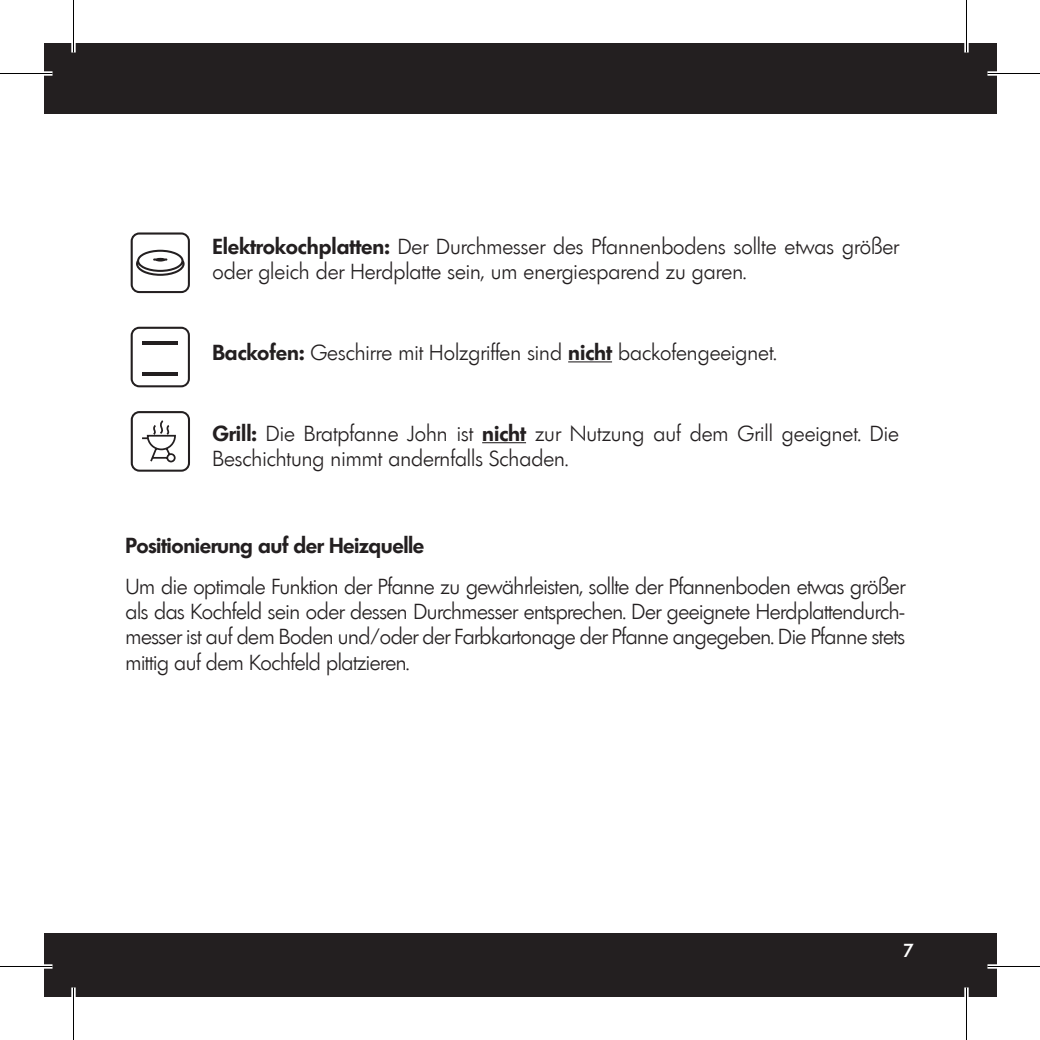
<style>
.page{position:relative;width:1040px;height:1040px;background:#fff}
.page>*{position:absolute;margin:0;border:0;box-sizing:border-box;transform-origin:0 0}
.t1{font:300 21px/25.6px "Limerick";color:#231f20}
.t2{font:600 21px "Limerick";letter-spacing:-.02em;color:#231f20}
.t3{font:500 18.2px "Limerick";color:#fff}
.s1{font-weight:600}
</style>
<div class="page">
<div style="left:44px;top:44px;width:952px;height:70px;background:#231f20"></div>
<div style="left:44px;top:933px;width:952px;height:63px;background:#231f20"></div>
<svg style="left:131px;top:232px;width:59px;height:61px"></svg>
<svg style="left:131px;top:327px;width:59px;height:60px"></svg>
<div style="left:134px;top:338px;width:53px;height:40px;background:#fff"></div>
<hr style="left:143px;top:341px;width:35px;height:3px;background:#231f20">
<hr style="left:143px;top:372px;width:35px;height:3px;background:#231f20">
<hr style="left:568px;top:361px;width:44px;height:1px;background:#231f20">
<hr style="left:482px;top:442px;width:44px;height:1px;background:#231f20">
<svg style="left:131px;top:411px;width:59px;height:61px"></svg>
<div style="left:0;top:71px;width:52px;height:5px;background:#fff"></div>
<div style="left:987px;top:71px;width:53px;height:5px;background:#fff"></div>
<div style="left:0;top:964px;width:52px;height:5px;background:#fff"></div>
<div style="left:987px;top:964px;width:53px;height:5px;background:#fff"></div>
<div style="left:71px;top:0;width:5px;height:52px;background:#fff"></div>
<div style="left:71px;top:987px;width:5px;height:53px;background:#fff"></div>
<div style="left:964px;top:0;width:5px;height:52px;background:#fff"></div>
<div style="left:964px;top:987px;width:5px;height:53px;background:#fff"></div>
<hr style="left:0;top:73px;width:52px;height:1px;background:#000">
<hr style="left:987px;top:73px;width:53px;height:1px;background:#000">
<hr style="left:0;top:966px;width:52px;height:1px;background:#000">
<hr style="left:987px;top:966px;width:53px;height:1px;background:#000">
<hr style="left:73px;top:0;width:1px;height:52px;background:#000">
<hr style="left:73px;top:987px;width:1px;height:53px;background:#000">
<hr style="left:966px;top:0;width:1px;height:52px;background:#000">
<hr style="left:966px;top:987px;width:1px;height:53px;background:#000">
<p class="t1" style="left:212px;top:233px;width:688px"><span class="s1">Elektrokochplatten:</span> Der Durchmesser des Pfannenbodens sollte etwas größer oder gleich der Herdplatte sein, um energiesparend zu garen.</p>
<p class="t1" style="left:212px;top:340px;width:566px"><span class="s1">Backofen:</span> Geschirre mit Holzgriffen sind <span class="s1">nicht</span> backofengeeignet.</p>
<p class="t1" style="left:212px;top:420px;width:688px"><span class="s1">Grill:</span> Die Bratpfanne John ist <span class="s1">nicht</span> zur Nutzung auf dem Grill geeignet. Die<br>Beschichtung nimmt andernfalls Schaden.</p>
<p class="t2" style="left:125px;top:532px;width:300px">Positionierung auf der Heizquelle</p>
<p class="t1" style="left:125px;top:573px;width:781px;text-align:justify">Um die optimale Funktion der Pfanne zu gewährleisten, sollte der Pfannenboden etwas größer als das Kochfeld sein oder dessen Durchmesser entsprechen. Der geeignete Herdplattendurch&shy;messer ist auf dem Boden und/oder der Farbkartonage der Pfanne angegeben. Die Pfanne stets mittig auf dem Kochfeld platzieren.</p>
<p class="t3" style="left:903px;top:939px;width:13px">7</p>
</div>
